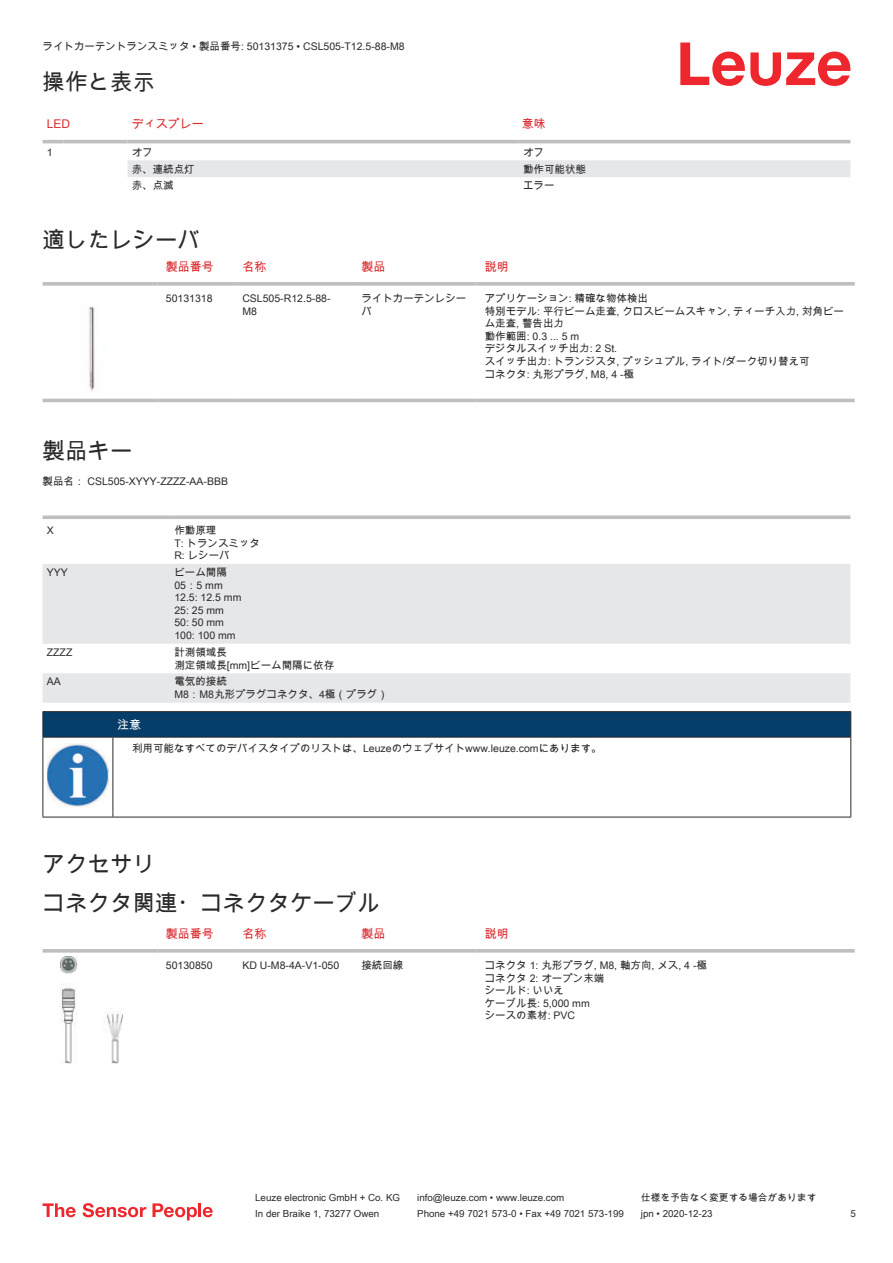
<style>
.page{position:relative;width:893px;height:1263px;background:#fff}
.page>*{position:absolute;margin:0;border:0;box-sizing:border-box;transform-origin:0 0}
.t1{font:22.5px/38.7px "Arial Unicode MS";color:#2b292a}
.t2{font:12px "Arial Unicode MS";color:#db2a30}
.t3{font:12px "Arial Unicode MS";color:#fff}
.t4{font:10.5px/12.6px "Arial Unicode MS";color:#2b292a}
.t5{font:9.75px "Arial Unicode MS";color:#2b292a}
</style>
<div class="page">
<svg style="left:680px;top:43px;width:170px;height:43px"></svg>
<svg style="left:43px;top:143px;width:807px;height:34px"></svg>
<div style="left:128px;top:160px;width:722px;height:17px;background:#e6e7e9"></div>
<hr style="left:43px;top:140px;width:21px;height:3px;background:#bdbfc1">
<hr style="left:64px;top:140px;width:64px;height:3px;background:#bdbfc1">
<hr style="left:128px;top:140px;width:391px;height:3px;background:#bdbfc1">
<hr style="left:519px;top:140px;width:331px;height:3px;background:#bdbfc1">
<div style="left:43px;top:398px;width:812px;height:5px;background:#eeefef"></div>
<svg style="left:43px;top:282px;width:114px;height:4px"></svg>
<svg style="left:157px;top:282px;width:77px;height:4px"></svg>
<svg style="left:234px;top:282px;width:119px;height:4px"></svg>
<svg style="left:353px;top:282px;width:123px;height:4px"></svg>
<svg style="left:476px;top:282px;width:379px;height:4px;background:#c3c5c7"></svg>
<hr style="left:43px;top:399px;width:114px;height:3px;background:#bdbfc1">
<hr style="left:157px;top:399px;width:77px;height:3px;background:#bdbfc1">
<hr style="left:234px;top:399px;width:119px;height:3px;background:#bdbfc1">
<hr style="left:353px;top:399px;width:123px;height:3px;background:#bdbfc1">
<hr style="left:476px;top:399px;width:379px;height:3px;background:#bdbfc1">
<img style="left:89px;top:306px;width:6px;height:85px">
<svg style="left:43px;top:564px;width:807px;height:139px;fill:#e6e7e9"></svg>
<svg style="left:43px;top:515px;width:127px;height:4px"></svg>
<svg style="left:170px;top:515px;width:680px;height:4px;background:#c4c6c8"></svg>
<svg style="left:43px;top:949px;width:114px;height:4px"></svg>
<svg style="left:157px;top:949px;width:77px;height:4px"></svg>
<svg style="left:234px;top:949px;width:119px;height:4px"></svg>
<svg style="left:353px;top:949px;width:123px;height:4px"></svg>
<svg style="left:476px;top:949px;width:379px;height:4px;background:#c3c5c7"></svg>
<img style="left:60px;top:957px;width:63px;height:106px">
<svg style="left:43px;top:1203px;width:33px;height:14px"></svg>
<svg style="left:83px;top:1203px;width:63px;height:14px"></svg>
<svg style="left:153px;top:1203px;width:44px;height:17px"></svg>
<hr style="left:198px;top:1203px;width:3px;height:14px;background:#ed272d">
<svg style="left:203px;top:1207px;width:10px;height:10px"></svg>
<svg style="left:44px;top:738px;width:806px;height:79px"></svg>
<hr style="left:43px;top:711px;width:70px;height:1px;background:#2b292a">
<hr style="left:43px;top:737px;width:70px;height:1px;background:#2b292a">
<hr style="left:113px;top:711px;width:738px;height:1px;background:#2b292a">
<svg style="left:43px;top:712px;width:808px;height:25px;background:#063c67"></svg>
<hr style="left:113px;top:737px;width:738px;height:1px;background:#2b292a">
<hr style="left:43px;top:737px;width:1px;height:75px;background:#2b292a">
<hr style="left:113px;top:737px;width:1px;height:75px;background:#2b292a">
<hr style="left:850px;top:737px;width:1px;height:75px;background:#2b292a">
<hr style="left:43px;top:817px;width:70px;height:1px;background:#2b292a">
<hr style="left:113px;top:817px;width:738px;height:1px;background:#2b292a">
<img style="left:47px;top:743px;width:61px;height:63px">
<div style="left:115px;top:738px;width:734px;height:20px;background:#fff"></div>
<p class="t4" style="left:43px;top:40px;width:364px">ライトカーテントランスミッタ • 製品番号: 50131375 • CSL505-T12.5-88-M8</p>
<h1 class="t1" style="left:43px;top:62px;width:114px">操作と表示</h1>
<p class="t2" style="left:47px;top:117px;width:25px">LED</p>
<p class="t2" style="left:132px;top:115px;width:73px">ディスプレー</p>
<p class="t2" style="left:522px;top:115px;width:25px">意味</p>
<p class="t4" style="left:47px;top:145px;width:7px">1</p>
<p class="t4" style="left:132px;top:145px;width:22px">オフ</p>
<p class="t4" style="left:523px;top:145px;width:22px">オフ</p>
<p class="t4" style="left:132px;top:162px;width:65px">赤、連続点灯</p>
<p class="t4" style="left:523px;top:162px;width:64px">動作可能状態</p>
<p class="t4" style="left:132px;top:179px;width:43px">赤、点滅</p>
<p class="t4" style="left:523px;top:179px;width:33px">エラー</p>
<h1 class="t1" style="left:43px;top:220px;width:159px">適したレシーバ</h1>
<p class="t2" style="left:166px;top:258px;width:49px">製品番号</p>
<p class="t2" style="left:242px;top:258px;width:25px">名称</p>
<p class="t2" style="left:361px;top:258px;width:25px">製品</p>
<p class="t2" style="left:485px;top:258px;width:25px">説明</p>
<p class="t4" style="left:166px;top:292px;width:48px">50131318</p>
<p class="t4" style="left:242px;top:292px;width:90px">CSL505-R12.5-88-<br>M8</p>
<p class="t4" style="left:361px;top:292px;width:106px">ライトカーテンレシーバ</p>
<p class="t4" style="left:485px;top:292px;width:361px">アプリケーション: 精確な物体検出<br>特別モデル: 平行ビーム走査, クロスビームスキャン, ティーチ入力, 対角ビーム走査, 警告出力<br>動作範囲: 0.3 ... 5 m<br>デジタルスイッチ出力: 2 St.<br>スイッチ出力: トランジスタ, プッシュプル, ライト/ダーク切り替え可<br>コネクタ: 丸形プラグ, M8, 4 -極</p>
<h1 class="t1" style="left:43px;top:431px;width:91px">製品キー</h1>
<p class="t4" style="left:43px;top:474px;width:187px">製品名： CSL505-XYYY-ZZZZ-AA-BBB</p>
<p class="t4" style="left:47px;top:524px;width:9px">X</p>
<p class="t4" style="left:174px;top:524px;width:87px">作動原理<br>T: トランスミッタ<br>R: レシーバ</p>
<p class="t4" style="left:47px;top:566px;width:23px">YYY</p>
<p class="t4" style="left:174px;top:566px;width:69px">ビーム間隔<br>05：5 mm<br>12.5: 12.5 mm<br>25: 25 mm<br>50: 50 mm<br>100: 100 mm</p>
<p class="t4" style="left:47px;top:646px;width:27px">ZZZZ</p>
<p class="t4" style="left:174px;top:646px;width:161px">計測領域長<br>測定領域長[mm]ビーム間隔に依存</p>
<p class="t4" style="left:47px;top:675px;width:16px">AA</p>
<p class="t4" style="left:174px;top:675px;width:215px">電気的接続<br>M8：M8丸形プラグコネクタ、4極（プラグ）</p>
<p class="t3" style="left:117px;top:716px;width:25px">注意</p>
<p class="t4" style="left:132px;top:742px;width:471px">利用可能なすべてのデバイスタイプのリストは、Leuzeのウェブサイトwww.leuze.comにあります。</p>
<h1 class="t1" style="left:43px;top:844px;width:339px">アクセサリ<br>コネクタ関連・コネクタケーブル</h1>
<p class="t2" style="left:166px;top:925px;width:49px">製品番号</p>
<p class="t2" style="left:242px;top:925px;width:25px">名称</p>
<p class="t2" style="left:361px;top:925px;width:25px">製品</p>
<p class="t2" style="left:485px;top:925px;width:25px">説明</p>
<p class="t4" style="left:166px;top:959px;width:48px">50130850</p>
<p class="t4" style="left:242px;top:959px;width:98px">KD U-M8-4A-V1-050</p>
<p class="t4" style="left:361px;top:959px;width:43px">接続回線</p>
<p class="t4" style="left:485px;top:959px;width:224px">コネクタ 1: 丸形プラグ, M8, 軸方向, メス, 4 -極コネクタ 2: オープン末端<br>シールド: いいえ<br>ケーブル長: 5,000 mm<br>シースの素材: PVC</p>
<p class="t5" style="left:255px;top:1191px;width:146px">Leuze electronic GmbH + Co. KG</p>
<p class="t5" style="left:417px;top:1191px;width:149px">info@leuze.com • www.leuze.com</p>
<p class="t5" style="left:641px;top:1191px;width:177px">仕様を予告なく変更する場合があります</p>
<p class="t5" style="left:255px;top:1206px;width:126px">In der Braike 1, 73277 Owen</p>
<p class="t5" style="left:417px;top:1206px;width:208px">Phone +49 7021 573-0 • Fax +49 7021 573-199</p>
<p class="t5" style="left:641px;top:1206px;width:73px">jpn • 2020-12-23</p>
<p class="t5" style="left:850px;top:1206px;width:7px">5</p>
</div>
